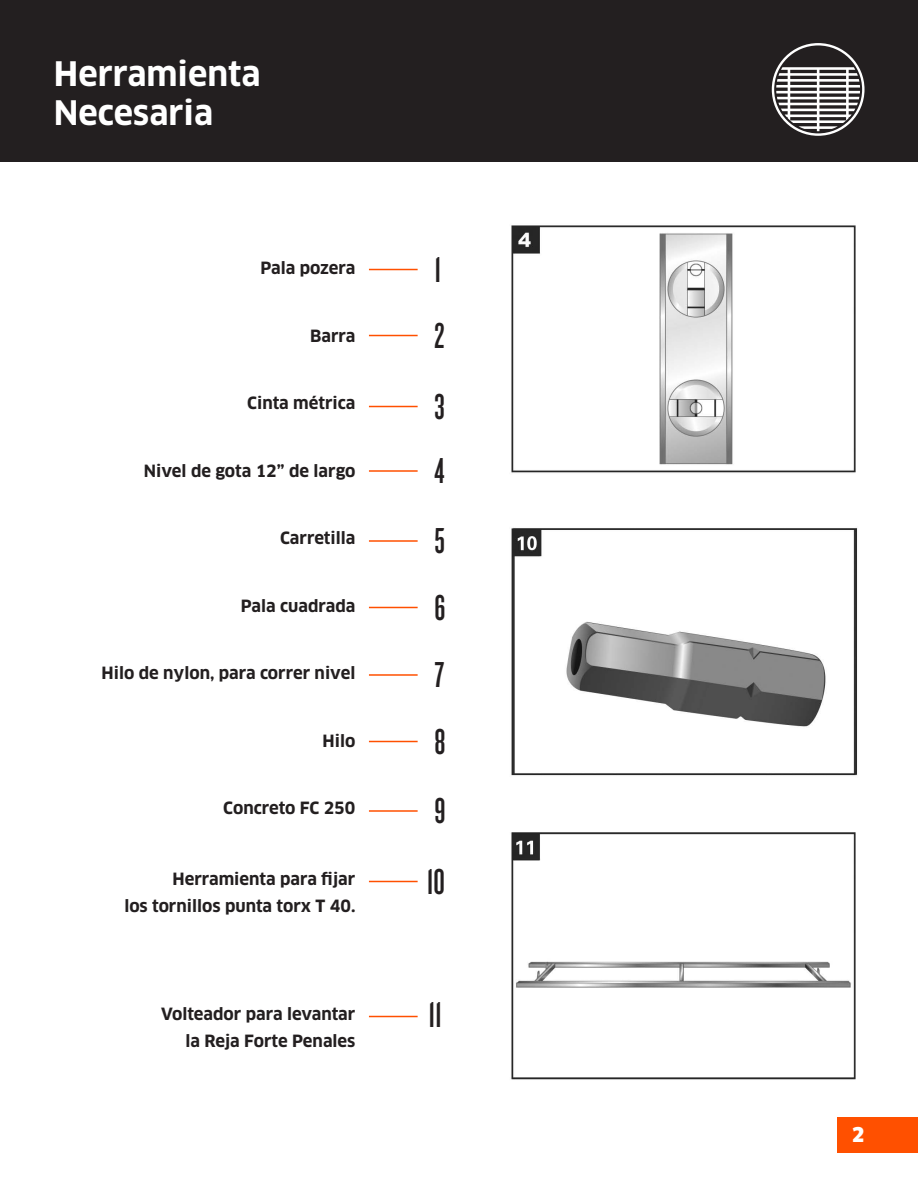
<style>
.page{position:relative;width:918px;height:1188px;background:#fff}
.page>*{position:absolute;margin:0;border:0;box-sizing:border-box;transform-origin:0 0}
.t1{font:37.5px/68.1px "Knockout HTF47 Bantamweight";color:#231f20}
.t2{font:700 33px/39.6px "Clan OT";color:#fff}
.t3{font:900 19.95px "Clan OT";color:#fff}
.t4{font:700 16.5px/27px "Clan OT";color:#231f20;text-align:right}
</style>
<div class="page">
<div style="left:0;top:0;width:918px;height:162px;background:#231f20"></div>
<svg style="left:772px;top:43px;width:93px;height:93px"></svg>
<div style="left:837px;top:1117px;width:81px;height:36px;background:#ff5000"></div>
<hr style="left:369px;top:269px;width:49px;height:1px;background:#ff5000">
<hr style="left:369px;top:335px;width:49px;height:1px;background:#ff5000">
<hr style="left:369px;top:406px;width:49px;height:1px;background:#ff5000">
<hr style="left:369px;top:470px;width:49px;height:2px;background:#ff5000">
<hr style="left:369px;top:540px;width:49px;height:2px;background:#ff5000">
<hr style="left:369px;top:607px;width:49px;height:1px;background:#ff5000">
<hr style="left:369px;top:674px;width:49px;height:2px;background:#ff5000">
<hr style="left:369px;top:741px;width:49px;height:1px;background:#ff5000">
<hr style="left:369px;top:810px;width:49px;height:2px;background:#ff5000">
<hr style="left:369px;top:881px;width:49px;height:1px;background:#ff5000">
<hr style="left:369px;top:1016px;width:49px;height:1px;background:#ff5000">
<img style="left:511px;top:225px;width:347px;height:855px">
<h2 class="t2" style="left:54px;top:54px;width:208px">Herramienta<br>Necesaria</h2>
<p class="t4" style="left:261px;top:255px;width:96px">Pala pozera</p>
<p class="t4" style="left:310px;top:322px;width:47px">Barra</p>
<p class="t4" style="left:247px;top:390px;width:110px">Cinta métrica</p>
<p class="t4" style="left:144px;top:457px;width:213px">Nivel de gota 12” de largo</p>
<p class="t4" style="left:280px;top:525px;width:77px">Carretilla</p>
<p class="t4" style="left:241px;top:592px;width:116px">Pala cuadrada</p>
<p class="t4" style="left:102px;top:660px;width:255px">Hilo de nylon, para correr nivel</p>
<p class="t4" style="left:323px;top:727px;width:34px">Hilo</p>
<p class="t4" style="left:223px;top:795px;width:134px">Concreto FC 250</p>
<p class="t4" style="left:124px;top:865px;width:233px">Herramienta para fijar<br>los tornillos punta torx T 40.</p>
<p class="t4" style="left:161px;top:1000px;width:196px">Volteador para levantar la Reja Forte Penales</p>
<h1 class="t1" style="left:434px;top:237px;width:12px;line-height:66px">1<br>2</h1>
<h1 class="t1" style="left:434px;top:374px;width:12px;line-height:64.5px">3<br>4</h1>
<h1 class="t1" style="left:427px;top:507px;width:20px;text-align:justify">5<br>6<br>7<br>8<br>9<br>10</h1>
<h1 class="t1" style="left:428px;top:981px;width:15px">11</h1>
<p class="t3" style="left:852px;top:1123px;width:14px">2</p>
</div>
